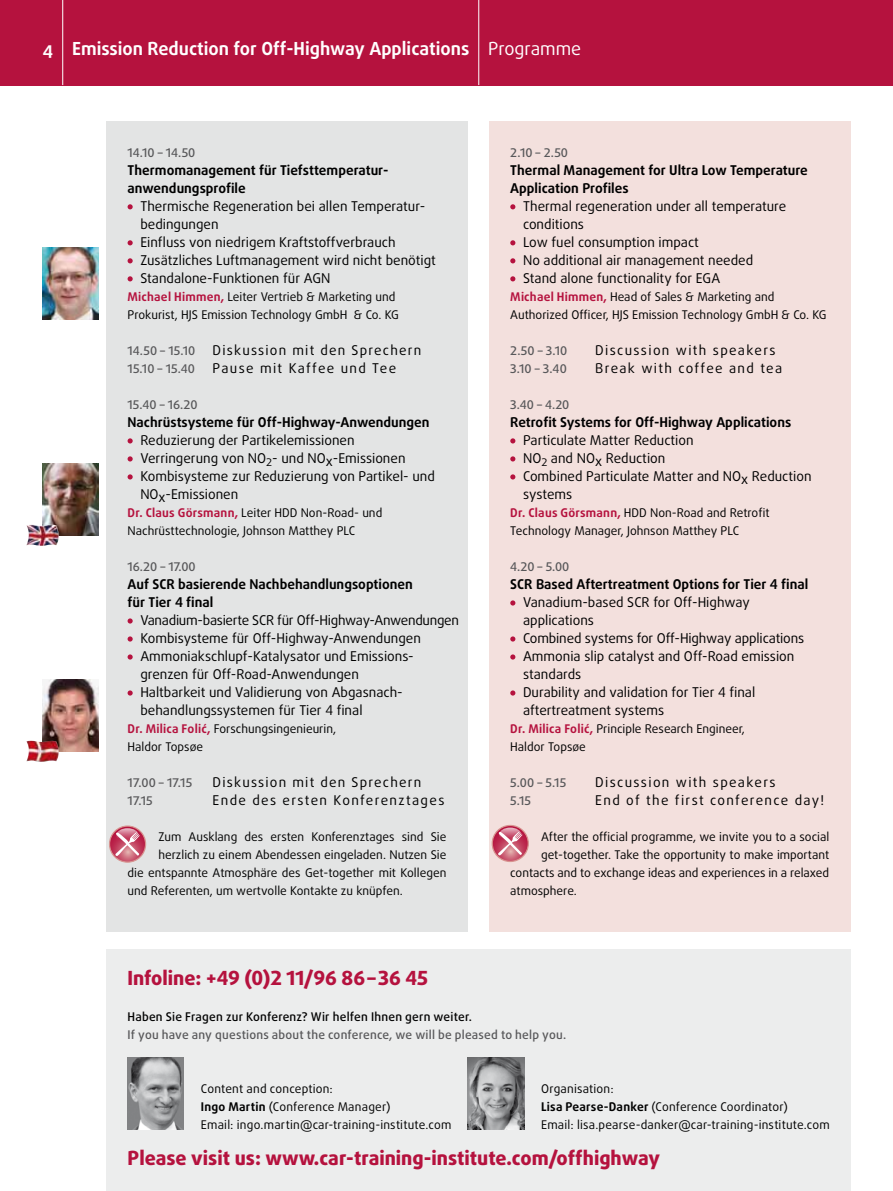
<style>
.page{position:relative;width:893px;height:1191px;background:#fff}
.page>*{position:absolute;margin:0;border:0;box-sizing:border-box;transform-origin:0 0}
.t1{font:800 19.5px "Daxline Pro";color:#b5123e}
.t2{font:700 18px "Daxline Pro";color:#fff}
.t3{font:13.5px/18px "Daxline Pro";color:#000}
.t4{font:700 13.5px/18px "Daxline Pro";color:#000}
.t5{font:13.5px "Daxline Pro";letter-spacing:.1em;color:#000}
.t6{font:13.5px "Daxline Pro";letter-spacing:.09em;color:#000}
.t7{font:12px/18px "Daxline Pro";color:#000}
.t8{font:500 12px "Daxline Pro";letter-spacing:.01em;color:#58585a}
.t9{font:500 12px "Daxline Pro";letter-spacing:.015em;color:#000}
.s1{font-weight:400}
.s2{font-weight:700;color:#b5123e}
.s3{font-weight:700}
</style>
<div class="page">
<div style="left:0;top:0;width:893px;height:85px;background:#b5123e"></div>
<div style="left:489px;top:121px;width:361px;height:810px;background:#f3e0dd"></div>
<div style="left:106px;top:121px;width:362px;height:810px;background:#e3e4e4"></div>
<hr style="left:62px;top:0;width:1px;height:85px;background:#fff">
<hr style="left:478px;top:0;width:1px;height:85px;background:#fff">
<img style="left:43px;top:463px;width:56px;height:72px">
<img style="left:43px;top:679px;width:56px;height:72px">
<svg style="left:128px;top:204px;width:5px;height:5px"></svg>
<svg style="left:128px;top:240px;width:5px;height:5px"></svg>
<svg style="left:128px;top:258px;width:5px;height:5px"></svg>
<svg style="left:128px;top:276px;width:5px;height:5px"></svg>
<svg style="left:128px;top:438px;width:5px;height:5px"></svg>
<svg style="left:128px;top:456px;width:5px;height:5px"></svg>
<svg style="left:128px;top:474px;width:5px;height:5px"></svg>
<svg style="left:128px;top:618px;width:5px;height:5px"></svg>
<svg style="left:128px;top:636px;width:5px;height:5px"></svg>
<svg style="left:128px;top:654px;width:5px;height:5px"></svg>
<svg style="left:128px;top:690px;width:5px;height:5px"></svg>
<svg style="left:510px;top:204px;width:5px;height:5px"></svg>
<svg style="left:510px;top:240px;width:5px;height:5px"></svg>
<svg style="left:510px;top:258px;width:5px;height:5px"></svg>
<svg style="left:510px;top:276px;width:5px;height:5px"></svg>
<svg style="left:510px;top:438px;width:5px;height:5px"></svg>
<svg style="left:510px;top:456px;width:5px;height:5px"></svg>
<svg style="left:510px;top:474px;width:5px;height:5px"></svg>
<svg style="left:510px;top:600px;width:5px;height:5px"></svg>
<svg style="left:510px;top:636px;width:5px;height:5px"></svg>
<svg style="left:510px;top:654px;width:5px;height:5px"></svg>
<svg style="left:510px;top:690px;width:5px;height:5px"></svg>
<div style="left:106px;top:949px;width:744px;height:242px;background:#eceded"></div>
<img style="left:128px;top:1057px;width:56px;height:72px">
<img style="left:468px;top:1057px;width:56px;height:72px">
<img style="left:43px;top:247px;width:56px;height:72px">
<img style="left:26px;top:524px;width:35px;height:22px">
<img style="left:26px;top:740px;width:35px;height:22px">
<div style="left:109px;top:825px;width:37px;height:37px;border:1px solid #d89490;border-radius:50%"></div>
<svg style="left:110px;top:826px;width:36px;height:36px"></svg>
<div style="left:492px;top:825px;width:37px;height:37px;border:1px solid #d89490;border-radius:50%"></div>
<svg style="left:492px;top:825px;width:36px;height:36px"></svg>
<h2 class="t2" style="left:43px;top:37px;width:540px">4 Emission Reduction for Off-Highway Applications <span class="s1">Programme</span></h2>
<p class="t8" style="left:128px;top:145px;width:69px">14.10 – 14.50</p>
<p class="t4" style="left:128px;top:161px;width:262px">Thermomanagement für Tiefsttemperatur&shy;anwendungsprofile</p>
<p class="t3" style="left:140px;top:197px;width:297px">Thermische Regeneration bei allen Temperatur&shy;bedingungen<br>Einfluss von niedrigem Kraftstoffverbrauch Zusätzliches Luftmanagement wird nicht benötigt Standalone-Funktionen für AGN</p>
<p class="t7" style="left:128px;top:288px;width:273px"><span class="s2">Michael Himmen,</span> Leiter Vertrieb &amp; Marketing und<br>Prokurist, HJS Emission Technology GmbH &amp; Co. KG</p>
<p class="t8" style="left:128px;top:343px;width:69px">14.50 – 15.10</p>
<p class="t6" style="left:213px;top:341px;width:210px">Diskussion mit den Sprechern</p>
<p class="t8" style="left:128px;top:361px;width:69px">15.10 – 15.40</p>
<p class="t5" style="left:213px;top:359px;width:185px">Pause mit Kaffee und Tee</p>
<p class="t8" style="left:128px;top:397px;width:71px">15.40 – 16.20</p>
<p class="t4" style="left:128px;top:413px;width:303px">Nachrüstsysteme für Off-Highway-Anwendungen</p>
<p class="t3" style="left:140px;top:431px;width:296px">Reduzierung der Partikelemissionen Verringerung von NO<sub>2</sub>- und NOx-Emissionen Kombisysteme zur Reduzierung von Partikel- und NOx-Emissionen</p>
<p class="t7" style="left:128px;top:504px;width:256px"><span class="s2">Dr. Claus Görsmann,</span> Leiter HDD Non-Road- und<br>Nachrüsttechnologie, Johnson Matthey PLC</p>
<p class="t8" style="left:128px;top:559px;width:70px">16.20 – 17.00</p>
<p class="t4" style="left:128px;top:575px;width:287px">Auf SCR basierende Nachbehandlungsoptionen für Tier 4 final</p>
<p class="t3" style="left:140px;top:611px;width:320px">Vanadium-basierte SCR für Off-Highway-Anwendungen Kombisysteme für Off-Highway-Anwendungen Ammoniakschlupf-Katalysator und Emissions&shy;grenzen für Off-Road-Anwendungen<br>Haltbarkeit und Validierung von Abgasnach&shy;behandlungssystemen für Tier 4 final</p>
<p class="t7" style="left:128px;top:720px;width:210px"><span class="s2">Dr. Milica Folić,</span> Forschungsingenieurin,<br>Haldor Topsøe</p>
<p class="t8" style="left:128px;top:775px;width:66px">17.00 – 17.15</p>
<p class="t6" style="left:213px;top:773px;width:210px">Diskussion mit den Sprechern</p>
<p class="t8" style="left:128px;top:793px;width:27px">17.15</p>
<p class="t5" style="left:213px;top:791px;width:233px">Ende des ersten Konferenztages</p>
<p class="t7" style="left:158px;top:828px;width:290px">Zum Ausklang des ersten Konferenztages sind Sie</p>
<p class="t7" style="left:158px;top:846px;width:290px">herzlich zu einem Abendessen eingeladen. Nutzen Sie</p>
<p class="t7" style="left:128px;top:864px;width:320px">die entspannte Atmosphäre des Get-together mit Kollegen</p>
<p class="t7" style="left:128px;top:882px;width:277px">und Referenten, um wertvolle Kontakte zu knüpfen.</p>
<h1 class="t1" style="left:128px;top:965px;width:302px">Infoline: +49 (0)2 11/96 86–36 45</h1>
<p class="t8" style="left:510px;top:145px;width:59px">2.10 – 2.50</p>
<p class="t4" style="left:510px;top:161px;width:299px">Thermal Management for Ultra Low Temperature<br>Application Profiles</p>
<p class="t3" style="left:523px;top:197px;width:265px">Thermal regeneration under all temperature conditions<br>Low fuel consumption impact<br>No additional air management needed<br>Stand alone functionality for EGA</p>
<p class="t7" style="left:510px;top:288px;width:318px"><span class="s2">Michael Himmen,</span> Head of Sales &amp; Marketing and<br>Authorized Officer, HJS Emission Technology GmbH &amp; Co. KG</p>
<p class="t8" style="left:510px;top:343px;width:58px">2.50 – 3.10</p>
<p class="t5" style="left:595px;top:341px;width:182px">Discussion with speakers</p>
<p class="t8" style="left:510px;top:361px;width:58px">3.10 – 3.40</p>
<p class="t5" style="left:595px;top:359px;width:188px">Break with coffee and tea</p>
<p class="t8" style="left:510px;top:397px;width:61px">3.40 – 4.20</p>
<p class="t4" style="left:510px;top:413px;width:283px">Retrofit Systems for Off-Highway Applications</p>
<p class="t3" style="left:523px;top:431px;width:290px">Particulate Matter Reduction<br>NO<sub>2</sub> and NOx Reduction<br>Combined Particulate Matter and NOx Reduction systems</p>
<p class="t7" style="left:510px;top:504px;width:261px"><span class="s2">Dr. Claus Görsmann,</span> HDD Non-Road and Retrofit<br>Technology Manager, Johnson Matthey PLC</p>
<p class="t8" style="left:510px;top:559px;width:61px">4.20 – 5.00</p>
<p class="t4" style="left:510px;top:575px;width:299px">SCR Based Aftertreatment Options for Tier 4 final</p>
<p class="t3" style="left:523px;top:593px;width:283px">Vanadium-based SCR for Off-Highway applications<br>Combined systems for Off-Highway applications<br>Ammonia slip catalyst and Off-Road emission standards<br>Durability and validation for Tier 4 final aftertreatment systems</p>
<p class="t7" style="left:510px;top:720px;width:236px"><span class="s2">Dr. Milica Folić,</span> Principle Research Engineer,<br>Haldor Topsøe</p>
<p class="t8" style="left:510px;top:775px;width:58px">5.00 – 5.15</p>
<p class="t5" style="left:595px;top:773px;width:182px">Discussion with speakers</p>
<p class="t8" style="left:510px;top:793px;width:22px">5.15</p>
<p class="t5" style="left:595px;top:791px;width:230px">End of the first conference day!</p>
<p class="t7" style="left:541px;top:828px;width:290px">After the official programme, we invite you to a social</p>
<p class="t7" style="left:541px;top:846px;width:290px">get-together. Take the opportunity to make important</p>
<p class="t7" style="left:510px;top:864px;width:320px">contacts and to exchange ideas and experiences in a relaxed</p>
<p class="t7" style="left:510px;top:882px;width:68px">atmosphere.</p>
<p class="t9" style="left:128px;top:1009px;width:346px">Haben Sie Fragen zur Konferenz? Wir helfen Ihnen gern weiter.</p>
<p class="t8" style="left:128px;top:1027px;width:440px">If you have any questions about the conference, we will be pleased to help you.</p>
<p class="t7" style="left:201px;top:1080px;width:252px">Content and conception:<br><span class="s3">Ingo Martin</span> (Conference Manager)<br>Email: ingo.martin@car-training-institute.com</p>
<p class="t7" style="left:541px;top:1080px;width:290px">Organisation:<br><span class="s3">Lisa Pearse-Danker</span> (Conference Coordinator)<br>Email: lisa.pearse-danker@car-training-institute.com</p>
<h1 class="t1" style="left:128px;top:1145px;width:534px">Please visit us: www.car-training-institute.com/offhighway</h1>
</div>
